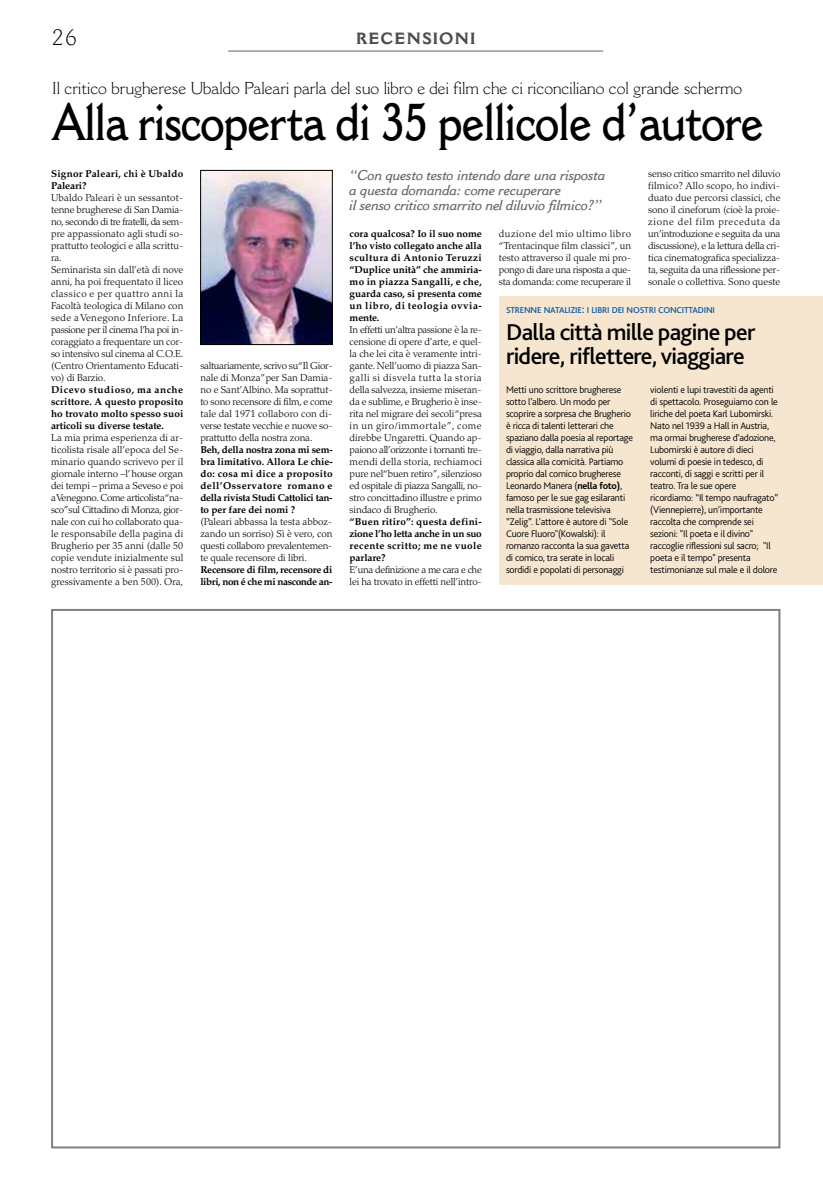
<style>
.page{position:relative;width:823px;height:1191px;background:#fff}
.page>*{position:absolute;margin:0;border:0;box-sizing:border-box;transform-origin:0 0}
.t1{font:600 51px "Cantoria";letter-spacing:-.03em;color:#000;scale:.86 1}
.t2{font:500 24px/24px "Bliss 2";letter-spacing:-.03em;color:#000}
.t3{font:300 22px "Cantoria";color:#000}
.t4{font:300 17px "Cantoria";color:#000}
.t5{font:700 16px "Cantoria";letter-spacing:.055em;color:#4d4d4d}
.t6{font:italic 600 14px/15px "Cantoria";letter-spacing:-.015em;color:#666}
.t7{font:300 10px/12px "Palatino";letter-spacing:-.01em;color:#000;text-align:justify}
.t8{font:300 10px/12px "Bliss 2";letter-spacing:-.02em;color:#000}
.t9{font:700 10px/12px "Palatino";letter-spacing:-.01em;color:#000;text-align:justify}
.t10{font:700 10px/12px "Palatino";letter-spacing:.02em;color:#000}
.t11{font:500 9px "Bliss 2";letter-spacing:-.025em;color:#0a58a5}
.s1{font-size:12px}
.s2{font-weight:700}
</style>
<div class="page">
<svg style="left:228px;top:51px;width:375px;height:1px"></svg>
<img style="left:202px;top:172px;width:128px;height:171px">
<div style="left:200px;top:170px;width:132px;height:175px;border:1px solid #000"></div>
<div style="left:498px;top:297px;width:324px;height:288px;background:#f6e6d0"></div>
<h3 class="t3" style="left:52px;top:30px;width:26px">26</h3>
<h3 class="t5" style="left:356px;top:33px;width:121px">RECENSIONI</h3>
<h3 class="t4" style="left:52px;top:82px;width:691px">Il critico brugherese Ubaldo Paleari parla del suo libro e dei film che ci riconciliano col grande schermo</h3>
<h1 class="t1" style="left:52px;top:104px;width:828px">Alla riscoperta di 35 pellicole d’autore</h1>
<h3 class="t6" style="left:349px;top:169px;width:257px">“Con questo testo intendo dare una risposta a questa domanda: come recuperare<br>il senso critico smarrito nel diluvio filmico?”</h3>
<p class="t7" style="left:647px;top:168px;width:134px">senso critico smarrito nel diluvio filmico? Allo scopo, ho indivi&shy;duato due percorsi classici, che sono il cineforum (cioè la proie&shy;zione del film preceduta da un’introduzione e seguita da una discussione), e la lettura della cri&shy;tica cinematografica specializza&shy;ta, seguita da una riflessione per&shy;sonale o collettiva. Sono queste</p>
<p class="t10" style="left:51px;top:168px;width:134px">Signor Paleari, chi è Ubaldo<br>Paleari?</p>
<p class="t7" style="left:51px;top:192px;width:134px;text-align:left">Ubaldo Paleari è un sessantot&shy;tenne brugherese di San Damia&shy;no, secondo di tre fratelli, da sem&shy;pre appassionato agli studi so&shy;prattutto teologici e alla scrittu&shy;ra.<br>Seminarista sin dall’età di nove anni, ha poi frequentato il liceo classico e per quattro anni la<br>Facoltà teologica di Milano con sede a Venegono Inferiore. La passione per il cinema l’ha poi in&shy;coraggiato a frequentare un cor&shy;so intensivo sul cinema al C.O.E. (Centro Orientamento Educati&shy;vo) di Barzio.</p>
<p class="t9" style="left:51px;top:384px;width:134px">Dicevo studioso, ma anche scrittore. A questo proposito ho trovato molto spesso suoi articoli su diverse testate.</p>
<p class="t7" style="left:51px;top:432px;width:134px">La mia prima esperienza di ar&shy;ticolista risale all’epoca del Se&shy;minario quando scrivevo per il giornale interno –l’house organ dei tempi – prima a Seveso e poi a Venegono. Come articolista “na&shy;sco”sul Cittadino di Monza, gior&shy;nale con cui ho collaborato qua&shy;le responsabile della pagina di Brugherio per 35 anni (dalle 50 copie vendute inizialmente sul nostro territorio si è passati pro&shy;gressivamente a ben 500). Ora,</p>
<p class="t7" style="left:498px;top:228px;width:134px">duzione del mio ultimo libro “Trentacinque film classici”, un testo attraverso il quale mi pro&shy;pongo di dare una risposta a que&shy;sta domanda: come recuperare il</p>
<p class="t9" style="left:349px;top:228px;width:134px">cora qualcosa? Io il suo nome l’ho visto collegato anche alla scultura di Antonio Teruzzi “Duplice unità” che ammiria&shy;mo in piazza Sangalli, e che, guarda caso, si presenta come un libro, di teologia ovvia&shy;mente.</p>
<p class="t7" style="left:349px;top:324px;width:134px">In effetti un’altra passione è la re&shy;censione di opere d’arte, e quel&shy;la che lei cita è veramente intri&shy;gante. Nell’uomo di piazza San&shy;galli si disvela tutta la storia della salvezza, insieme miseran&shy;da e sublime, e Brugherio è inse&shy;rita nel migrare dei secoli “presa in un giro/immortale”, come direbbe Ungaretti. Quando ap&shy;paiono all’orizzonte i tornanti tre&shy;mendi della storia, rechiamoci pure nel “buen retiro”, silenzioso ed ospitale di piazza Sangalli, no&shy;stro concittadino illustre e primo sindaco di Brugherio.</p>
<p class="t9" style="left:349px;top:516px;width:134px">“Buen ritiro”: questa defini&shy;zione l’ho letta anche in un suo recente scritto; me ne vuole parlare?</p>
<p class="t7" style="left:349px;top:564px;width:134px">E’una definizione a me cara e che lei ha trovato in effetti nell’intro-</p>
<p class="t11" style="left:505px;top:306px;width:210px">STRENNE NATALIZIE<span class="s1">:</span> I LIBRI DEI NOSTRI CONCITTADINI</p>
<h2 class="t2" style="left:505px;top:322px;width:251px">Dalla città mille pagine per ridere, riflettere, viaggiare</h2>
<p class="t8" style="left:505px;top:384px;width:128px">Metti uno scrittore brugherese sotto l’albero. Un modo per scoprire a sorpresa che Brugherio è ricca di talenti letterari che spaziano dalla poesia al reportage di viaggio, dalla narrativa più classica alla comicità. Partiamo proprio dal comico brugherese<br>Leonardo Manera (<span class="s2">nella foto)</span>, famoso per le sue gag esilaranti nella trasmissione televisiva “Zelig”. L’attore è autore di "Sole<br>Cuore Fluoro"(Kowalski): il romanzo racconta la sua gavetta di comico, tra serate in locali sordidi e popolati di personaggi</p>
<p class="t8" style="left:650px;top:384px;width:129px">violenti e lupi travestiti da agenti di spettacolo. Proseguiamo con le liriche del poeta Karl Lubomirski.<br>Nato nel 1939 a Hall in Austria, ma ormai brugherese d’adozione,<br>Lubomirski è autore di dieci volumi di poesie in tedesco, di racconti, di saggi e scritti per il teatro. Tra le sue opere ricordiamo: “Il tempo naufragato” (Viennepierre), un’importante raccolta che comprende sei sezioni: "Il poeta e il divino" raccoglie riflessioni sul sacro; "Il poeta e il tempo" presenta testimonianze sul male e il dolore</p>
<p class="t7" style="left:200px;top:360px;width:134px">saltuariamente, scrivo su “Il Gior&shy;nale di Monza”per San Damia&shy;no e Sant’Albino. Ma soprattut&shy;to sono recensore di film, e come tale dal 1971 collaboro con di&shy;verse testate vecchie e nuove so&shy;prattutto della nostra zona.</p>
<p class="t9" style="left:200px;top:444px;width:134px">Beh, della nostra zona mi sem&shy;bra limitativo. Allora Le chie&shy;do: cosa mi dice a proposito dell’Osservatore romano e della rivista Studi Cattolici tan&shy;to per fare dei nomi ?</p>
<p class="t7" style="left:200px;top:516px;width:134px">(Paleari abbassa la testa abboz&shy;zando un sorriso) Sì è vero, con questi collaboro prevalentemen&shy;te quale recensore di libri.</p>
<p class="t9" style="left:200px;top:564px;width:134px">Recensore di film, recensore di libri, non é che mi nasconde an-</p>
</div>
